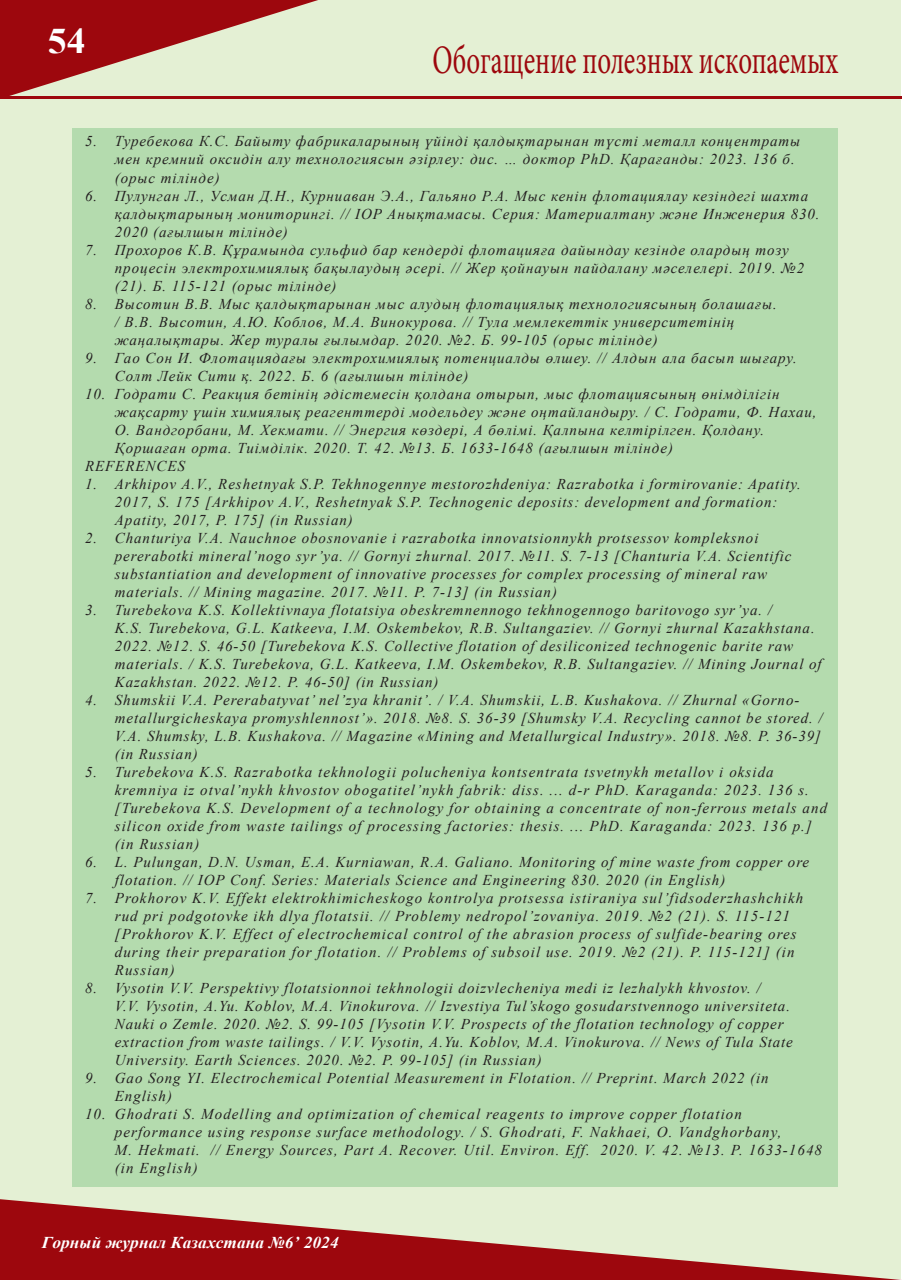
<style>
.page{position:relative;width:902px;height:1280px;background:#fff}
.page>*{position:absolute;margin:0;border:0;box-sizing:border-box;transform-origin:0 0}
.Рубрика{font:40.5px "Minion Pro";color:#9d070d;scale:.67 1}
.t1{font:700 36px "Times New Roman";color:#fff;scale:1.05 1}
.t2{font:italic 700 16.5px "Times New Roman";letter-spacing:.005em;color:#fff;scale:1.05 1}
.литература{font:italic 15px/18px "Times New Roman";letter-spacing:.06em;color:#231f20}
</style>
<div class="page">
<div style="left:1px;top:1px;width:900px;height:1278px;background:#e4f0d4"></div>
<svg style="left:0;top:0;width:318px;height:96px"></svg>
<svg style="left:0;top:1199px;width:901px;height:81px"></svg>
<hr style="left:0;top:96px;width:901px;height:3px;background:#9d070d">
<div style="left:72px;top:128px;width:766px;height:1058px;background:#b4dbae"></div>
<h2 class="t1" style="left:48px;top:15px;width:37px">54</h2>
<p class="Рубрика" style="left:432px;top:33px;width:607px">Обогащение полезных ископаемых</p>
<p class="литература" style="left:115px;top:132px;width:687px;text-indent:-30px">5. Туребекова К.С. Байыту фабрикаларының үйінді қалдықтарынан түсті металл концентраты мен кремний оксидін алу технологиясын әзірлеу: дис. … доктор PhD. Қарағанды: 2023. 136 б. (орыс тілінде)</p>
<p class="литература" style="left:115px;top:186px;width:706px;text-indent:-30px">6. Пулунган Л., Усман Д.Н., Курниаван Э.А., Гальяно Р.А. Мыс кенін флотациялау кезіндегі шахта қалдықтарының мониторингі. // IOP Анықтамасы. Серия: Материалтану және Инженерия 830.<br>2020 (ағылшын тілінде)</p>
<p class="литература" style="left:115px;top:240px;width:690px;text-indent:-30px">7. Прохоров К.В. Құрамында сульфид бар кендерді флотацияға дайындау кезінде олардың тозу процесін электрохимиялық бақылаудың әсері. // Жер қойнауын пайдалану мәселелері. 2019. №2 (21). Б. 115-121 (орыс тілінде)</p>
<p class="литература" style="left:115px;top:294px;width:663px;text-indent:-30px">8. Высотин В.В. Мыс қалдықтарынан мыс алудың флотациялық технологиясының болашағы. / В.В. Высотин, А.Ю. Коблов, М.А. Винокурова. // Тула мемлекеттік университетінің жаңалықтары. Жер туралы ғылымдар. 2020. №2. Б. 99-105 (орыс тілінде)</p>
<p class="литература" style="left:115px;top:348px;width:683px;text-indent:-30px">9. Гао Сон И. Флотациядағы электрохимиялық потенциалды өлшеу. // Алдын ала басып шығару.<br>Солт Лейк Сити қ. 2022. Б. 6 (ағылшын тілінде)</p>
<p class="литература" style="left:115px;top:384px;width:703px;text-indent:-30px">10. Годрати С. Реакция бетінің әдістемесін қолдана отырып, мыс флотациясының өнімділігін жақсарту үшін химиялық реагенттерді модельдеу және оңтайландыру. / С. Годрати, Ф. Нахаи, О. Вандгорбани, М. Хекмати. // Энергия көздері, А бөлімі. Қалпына келтірілген. Қолдану.<br>Қоршаған орта. Тиімділік. 2020. Т. 42. №13. Б. 1633-1648 (ағылшын тілінде)</p>
<p class="литература" style="left:85px;top:456px;width:101px">REFERENCES</p>
<p class="литература" style="left:115px;top:474px;width:687px;text-indent:-30px">1. Arkhipov A.V., Reshetnyak S.P. Tekhnogennye mestorozhdeniya: Razrabotka i formirovanie: Apatity.<br>2017, S. 175 [Arkhipov A.V., Reshetnyak S.P. Technogenic deposits: development and formation:<br>Apatity, 2017, P. 175] (in Russian)</p>
<p class="литература" style="left:115px;top:528px;width:678px;text-indent:-30px">2. Chanturiya V.A. Nauchnoe obosnovanie i razrabotka innovatsionnykh protsessov kompleksnoi pererabotki mineral’nogo syr’ya. // Gornyi zhurnal. 2017. №11. S. 7-13 [Chanturia V.A. Scientific substantiation and development of innovative processes for complex processing of mineral raw materials. // Mining magazine. 2017. №11. P. 7-13] (in Russian)</p>
<p class="литература" style="left:115px;top:600px;width:708px;text-indent:-30px">3. Turebekova K.S. Kollektivnaya flotatsiya obeskremnennogo tekhnogennogo baritovogo syr’ya. /<br>K.S. Turebekova, G.L. Katkeeva, I.M. Oskembekov, R.B. Sultangaziev. // Gornyi zhurnal Kazakhstana.<br>2022. №12. S. 46-50 [Turebekova K.S. Collective flotation of desiliconized technogenic barite raw materials. / K.S. Turebekova, G.L. Katkeeva, I.M. Oskembekov, R.B. Sultangaziev. // Mining Journal of Kazakhstan. 2022. №12. P. 46-50] (in Russian)</p>
<p class="литература" style="left:115px;top:690px;width:709px;text-indent:-30px">4. Shumskii V.A. Pererabatyvat’ nel’zya khranit’. / V.A. Shumskii, L.B. Kushakova. // Zhurnal «Gorno&shy;metallurgicheskaya promyshlennost’». 2018. №8. S. 36-39 [Shumsky V.A. Recycling cannot be stored. / V.A. Shumsky, L.B. Kushakova. // Magazine «Mining and Metallurgical Industry». 2018. №8. P. 36-39] (in Russian)</p>
<p class="литература" style="left:115px;top:762px;width:713px;text-indent:-30px">5. Turebekova K.S. Razrabotka tekhnologii polucheniya kontsentrata tsvetnykh metallov i oksida kremniya iz otval’nykh khvostov obogatitel’nykh fabrik: diss. ... d-r PhD. Karaganda: 2023. 136 s. [Turebekova K.S. Development of a technology for obtaining a concentrate of non-ferrous metals and silicon oxide from waste tailings of processing factories: thesis. ... PhD. Karaganda: 2023. 136 p.] (in Russian)</p>
<p class="литература" style="left:115px;top:852px;width:695px;text-indent:-30px">6. L. Pulungan, D.N. Usman, E.A. Kurniawan, R.A. Galiano. Monitoring of mine waste from copper ore flotation. // IOP Conf. Series: Materials Science and Engineering 830. 2020 (in English)</p>
<p class="литература" style="left:115px;top:888px;width:689px;text-indent:-30px">7. Prokhorov K.V. Effekt elektrokhimicheskogo kontrolya protsessa istiraniya sul’fidsoderzhashchikh rud pri podgotovke ikh dlya flotatsii. // Problemy nedropol’zovaniya. 2019. №2 (21). S. 115-121 [Prokhorov K.V. Effect of electrochemical control of the abrasion process of sulfide-bearing ores during their preparation for flotation. // Problems of subsoil use. 2019. №2 (21). P. 115-121] (in Russian)</p>
<p class="литература" style="left:115px;top:978px;width:679px;text-indent:-30px">8. Vysotin V.V. Perspektivy flotatsionnoi tekhnologii doizvlecheniya medi iz lezhalykh khvostov. /<br>V.V. Vysotin, A.Yu. Koblov, M.A. Vinokurova. // Izvestiya Tul’skogo gosudarstvennogo universiteta.<br>Nauki o Zemle. 2020. №2. S. 99-105 [Vysotin V.V. Prospects of the flotation technology of copper extraction from waste tailings. / V.V. Vysotin, A.Yu. Koblov, M.A. Vinokurova. // News of Tula State University. Earth Sciences. 2020. №2. P. 99-105] (in Russian)</p>
<p class="литература" style="left:115px;top:1068px;width:655px;text-indent:-30px">9. Gao Song YI. Electrochemical Potential Measurement in Flotation. // Preprint. March 2022 (in<br>English)</p>
<p class="литература" style="left:115px;top:1104px;width:708px;text-indent:-30px">10. Ghodrati S. Modelling and optimization of chemical reagents to improve copper flotation performance using response surface methodology. / S. Ghodrati, F. Nakhaei, O. Vandghorbany,<br>M. Hekmati. // Energy Sources, Part A. Recover. Util. Environ. Eff. 2020. V. 42. №13. P. 1633-1648 (in English)</p>
<p class="t2" style="left:42px;top:1231px;width:284px">Горный журнал Казахстана №6’ 2024</p>
</div>
